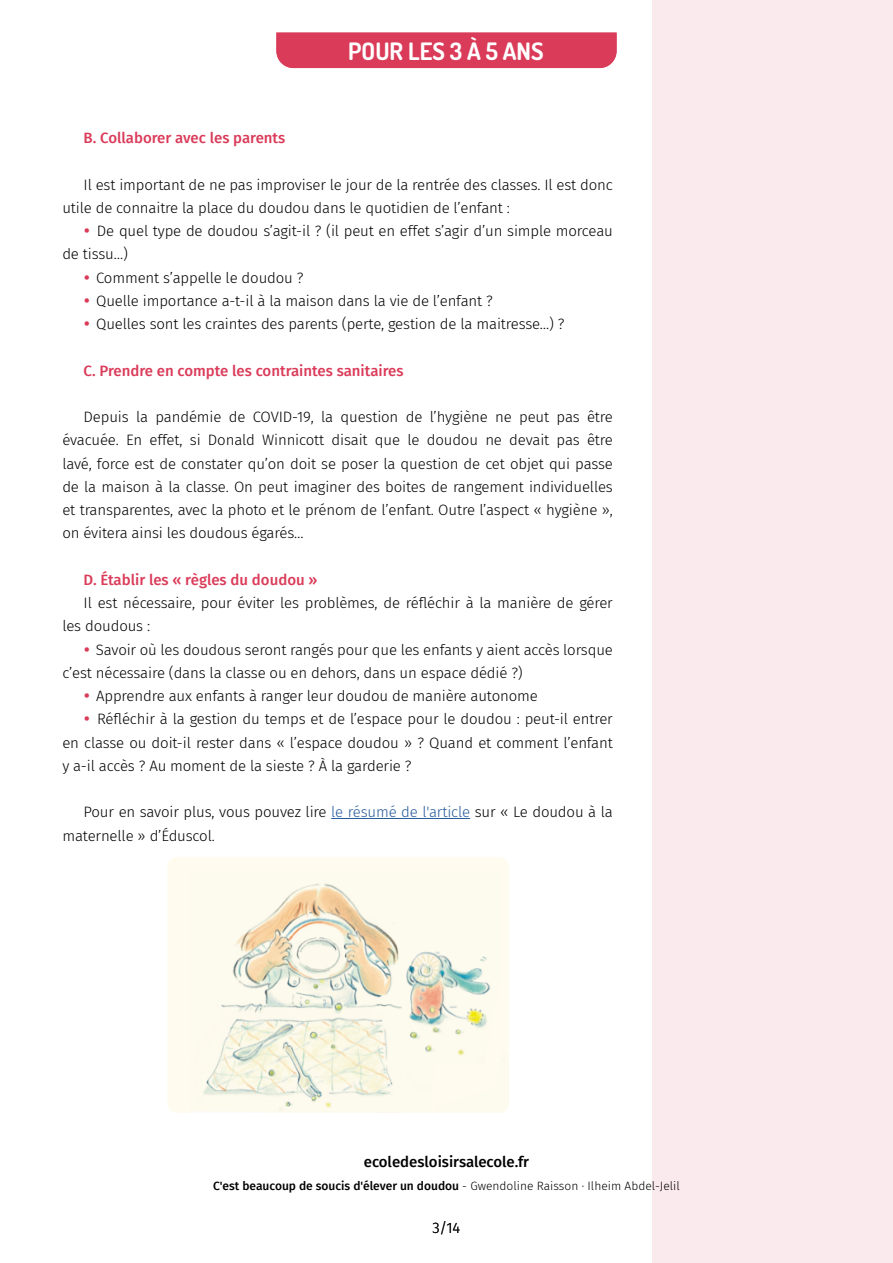
<style>
.page{position:relative;width:893px;height:1263px;background:#fff}
.page>*{position:absolute;margin:0;border:0;box-sizing:border-box;transform-origin:0 0}
.t1{font:700 24px "Dosis";color:#fff}
.t2{font:300 15px/23.2px "Fira Sans";letter-spacing:-.01em;color:#000}
.t3{font:500 15px "Fira Sans";color:#da3b59}
.t4{font:500 15px "Fira Sans";color:#000}
.t5{font:500 12px "Fira Sans";color:#000}
.s1{color:#275b9b}
.s2{font-weight:300}
</style>
<div class="page">
<div style="left:652px;top:0;width:241px;height:1263px;background:#faeaee"></div>
<div style="left:276px;top:33px;width:341px;height:35px;background:#da3b59"></div>
<hr style="left:331px;top:818px;width:139px;height:1px;background:#275b9b">
<div style="left:167px;top:857px;width:342px;height:256px;background:#fffcef"></div>
<img style="left:500px;top:1051px;width:9px;height:62px">
<img style="left:190px;top:871px;width:310px;height:242px">
<h1 class="t1" style="left:348px;top:35px;width:197px">POUR LES 3 À 5 ANS</h1>
<p class="t3" style="left:84px;top:126px;width:203px">B. Collaborer avec les parents</p>
<p class="t2" style="left:62px;top:173px;width:552px;text-indent:21px">Il est important de ne pas improviser le jour de la rentrée des classes. Il est donc utile de connaitre la place du doudou dans le quotidien de l’enfant :</p>
<p class="t2" style="left:97px;top:219px;width:517px">De quel type de doudou s’agit-il ? (il peut en effet s’agir d’un simple morceau</p>
<p class="t2" style="left:62px;top:242px;width:67px">de tissu…)</p>
<p class="t2" style="left:96px;top:266px;width:209px">Comment s’appelle le doudou ?</p>
<p class="t2" style="left:96px;top:289px;width:398px">Quelle importance a-t-il à la maison dans la vie de l’enfant ?</p>
<p class="t2" style="left:96px;top:312px;width:470px">Quelles sont les craintes des parents (perte, gestion de la maitresse…) ?</p>
<p class="t3" style="left:84px;top:358px;width:321px">C. Prendre en compte les contraintes sanitaires</p>
<p class="t2" style="left:62px;top:405px;width:552px;text-align:justify;text-indent:21px">Depuis la pandémie de COVID-19, la question de l’hygiène ne peut pas être évacuée. En effet, si Donald Winnicott disait que le doudou ne devait pas être lavé, force est de constater qu’on doit se poser la question de cet objet qui passe de la maison à la classe. On peut imaginer des boites de rangement individuelles et transparentes, avec la photo et le prénom de l’enfant. Outre l’aspect « hygiène », on évitera ainsi les doudous égarés…</p>
<p class="t3" style="left:84px;top:567px;width:235px">D. Établir les « règles du doudou »</p>
<p class="t2" style="left:62px;top:591px;width:552px;text-indent:21px">Il est nécessaire, pour éviter les problèmes, de réfléchir à la manière de gérer les doudous :</p>
<p class="t2" style="left:96px;top:638px;width:518px">Savoir où les doudous seront rangés pour que les enfants y aient accès lorsque</p>
<p class="t2" style="left:62px;top:661px;width:462px">c’est nécessaire (dans la classe ou en dehors, dans un espace dédié ?)</p>
<p class="t2" style="left:96px;top:684px;width:443px">Apprendre aux enfants à ranger leur doudou de manière autonome</p>
<p class="t2" style="left:97px;top:707px;width:517px">Réfléchir à la gestion du temps et de l’espace pour le doudou : peut-il entrer</p>
<p class="t2" style="left:62px;top:731px;width:552px">en classe ou doit-il rester dans « l’espace doudou » ? Quand et comment l’enfant</p>
<p class="t2" style="left:62px;top:754px;width:351px">y a-il accès ? Au moment de la sieste ? À la garderie ?</p>
<p class="t2" style="left:62px;top:800px;width:552px;text-indent:21px">Pour en savoir plus, vous pouvez lire <span class="s1">le résumé de l'article</span> sur « Le doudou à la maternelle » d’Éduscol.</p>
<p class="t4" style="left:364px;top:1150px;width:167px">ecoledesloisirsalecole.fr</p>
<p class="t5" style="left:213px;top:1176px;width:468px">C'est beaucoup de soucis d'élever un doudou <span class="s2">- Gwendoline Raisson · Ilheim Abdel-Jelil</span></p>
<p class="t2" style="left:433px;top:1216px;width:29px">3/14</p>
</div>
